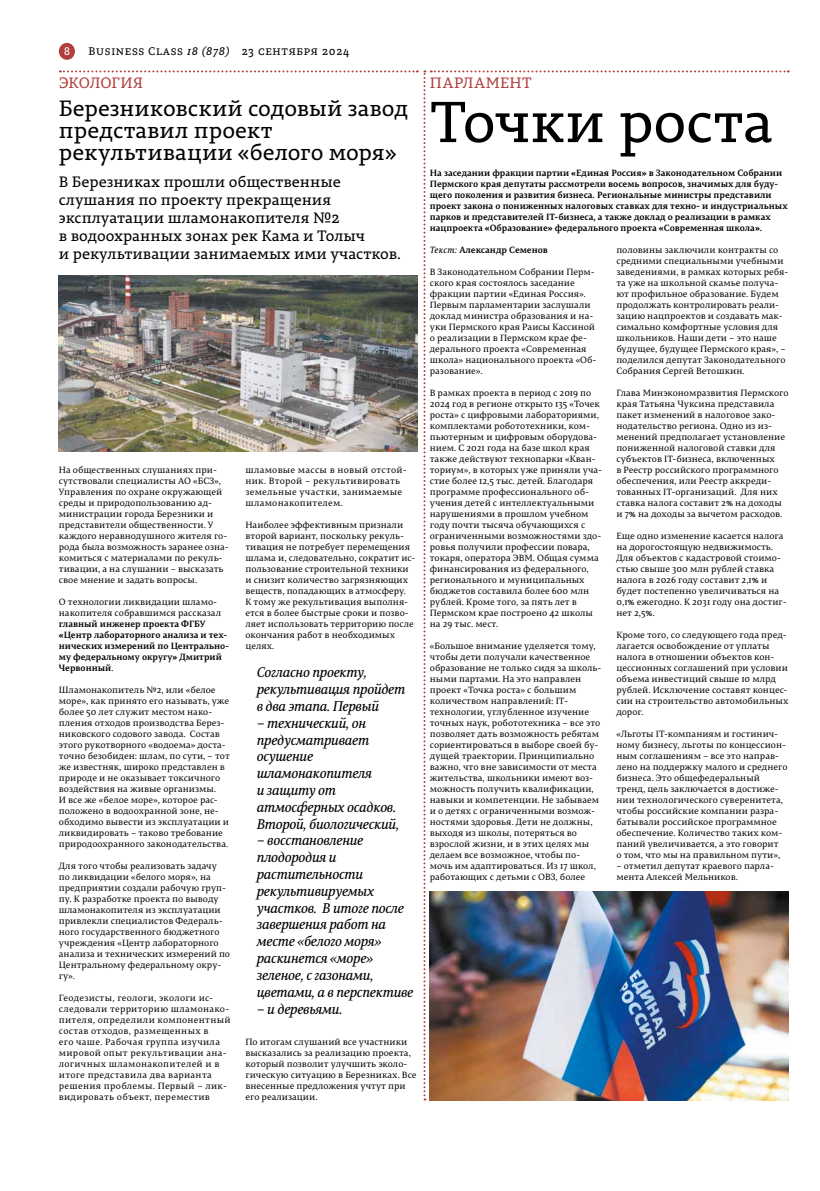
<style>
.page{position:relative;width:820px;height:1191px;background:#fff}
.page>*{position:absolute;margin:0;border:0;box-sizing:border-box;transform-origin:0 0}
.t1{font:57.4px "Permian Slab Serif Typeface";letter-spacing:-.01em;color:#000}
.t2{font:22px/22.2px "Permian Slab Serif Typeface";color:#000}
.t3{font:15px/18px "Permian Slab Serif Typeface";color:#000}
.t4{font:15px "Permian Slab Serif Typeface";letter-spacing:.03em;color:#b23f3d}
.t5{font:italic 14px/16.8px "Permian Serif Typeface";letter-spacing:-.04em;color:#000}
.t6{font:11px "Permian Slab Serif Typeface";letter-spacing:.06em;color:#000}
.t7{font:11px "Permian Slab Serif Typeface";color:#fff}
.t8{font:9px/11px "Permian Serif Typeface";color:#000}
.t9{font:700 9px/11px "Permian Serif Typeface";color:#000}
.t10{font:9px/11px "Permian Serif Typeface";letter-spacing:.03em;color:#000}
.s1{font-style:italic}
.s2{font-weight:400}
.s3{font-weight:400;font-style:italic}
</style>
<div class="page">
<div style="left:59px;top:43px;width:16px;height:17px;background:#b23f3d;border-radius:50%"></div>
<svg style="left:60px;top:70px;width:357px;height:2px"></svg>
<img style="left:59px;top:275px;width:358px;height:176px">
<svg style="left:423px;top:70px;width:365px;height:1030px"></svg>
<img style="left:429px;top:891px;width:359px;height:209px">
<p class="t7" style="left:64px;top:42px;width:7px">8</p>
<p class="t6" style="left:89px;top:42px;width:262px">Business Class <span class="s1">18 (878)</span> 23 сентября 2024</p>
<h3 class="t4" style="left:59px;top:71px;width:85px">экология</h3>
<h3 class="t4" style="left:430px;top:71px;width:103px">парламент</h3>
<h2 class="t2" style="left:59px;top:96px;width:351px">Березниковский содовый завод представил проект рекультивации «белого моря»</h2>
<h3 class="t3" style="left:59px;top:172px;width:343px">В Березниках прошли общественные слушания по проекту прекращения эксплуатации шламонакопителя №2<br>в водоохранных зонах рек Кама и Толыч<br>и рекультивации занимаемых ими участков.</h3>
<p class="t8" style="left:59px;top:464px;width:171px">На общественных слушаниях при&shy;сутствовали специалисты АО «БСЗ», Управления по охране окружающей среды и природопользованию ад&shy;министрации города Березники и представители общественности. У каждого неравнодушного жителя го&shy;рода была возможность заранее озна&shy;комиться с материалами по рекуль&shy;тивации, а на слушании – высказать свое мнение и задать вопросы.</p>
<p class="t8" style="left:59px;top:596px;width:164px">О технологии ликвидации шламо&shy;накопителя собравшимся рассказал</p>
<p class="t9" style="left:59px;top:618px;width:172px">главный инженер проекта ФГБУ «Центр лабораторного анализа и тех&shy;нических измерений по Центрально&shy;му федеральному округу» Дмитрий<br>Червонный<span class="s2">.</span></p>
<p class="t8" style="left:59px;top:684px;width:172px">Шламонакопитель №2, или «белое море», как принято его называть, уже более 50 лет служит местом нако&shy;пления отходов производства Берез&shy;никовского содового завода. Состав этого рукотворного «водоема» доста&shy;точно безобиден: шлам, по сути, – тот же известняк, широко представлен в природе и не оказывает токсичного воздействия на живые организмы.<br>И все же «белое море», которое рас&shy;положено в водоохранной зоне, не&shy;обходимо вывести из эксплуатации и ликвидировать – таково требование природоохранного законодательства.</p>
<p class="t8" style="left:59px;top:860px;width:173px">Для того чтобы реализовать задачу по ликвидации «белого моря», на предприятии создали рабочую груп&shy;пу. К разработке проекта по выводу шламонакопителя из эксплуатации привлекли специалистов Федераль&shy;ного государственного бюджетного учреждения «Центр лабораторного анализа и технических измерений по<br>Центральному федеральному окру&shy;гу».</p>
<p class="t10" style="left:59px;top:992px;width:173px">Геодезисты, геологи, экологи ис&shy;следовали территорию шламонако&shy;пителя, определили компонентный состав отходов, размещенных в<br>его чаше. Рабочая группа изучила мировой опыт рекультивации ана&shy;логичных шламонакопителей и в итоге представила два варианта решения проблемы. Первый – лик&shy;видировать объект, переместив</p>
<p class="t10" style="left:245px;top:464px;width:163px">шламовые массы в новый отстой&shy;ник. Второй – рекультивировать земельные участки, занимаемые шламонакопителем.</p>
<p class="t8" style="left:245px;top:519px;width:171px">Наиболее эффективным признали второй вариант, поскольку рекуль&shy;тивация не потребует перемещения шлама и, следовательно, сократит ис&shy;пользование строительной техники и снизит количество загрязняющих веществ, попадающих в атмосферу.<br>К тому же рекультивация выполня&shy;ется в более быстрые сроки и позво&shy;ляет использовать территорию после окончания работ в необходимых целях.</p>
<h3 class="t5" style="left:257px;top:663px;width:150px">Согласно проекту, рекультивация пройдет в два этапа. Первый</h3>
<h3 class="t5" style="left:257px;top:713px;width:144px">– технический, он предусматривает осушение шламонакопителя<br>и защиту от атмосферных осадков.<br>Второй, биологический,</h3>
<h3 class="t5" style="left:257px;top:831px;width:158px">– восстановление плодородия и растительности рекультивируемых участков. В итоге после завершения работ на месте «белого моря» раскинется «море» зеленое, с газонами, цветами, а в перспективе</h3>
<h3 class="t5" style="left:257px;top:999px;width:87px">– и деревьями.</h3>
<p class="t8" style="left:245px;top:1036px;width:172px">По итогам слушаний все участники высказались за реализацию проекта, который позволит улучшить эколо&shy;гическую ситуацию в Березниках. Все внесенные предложения учтут при его реализации.</p>
<h1 class="t1" style="left:429px;top:76px;width:345px">Точки роста</h1>
<p class="t9" style="left:429px;top:167px;width:359px">На заседании фракции партии «Единая Россия» в Законодательном Собрании Пермского края депутаты рассмотрели восемь вопросов, значимых для буду&shy;щего поколения и развития бизнеса. Региональные министры представили проект закона о пониженных налоговых ставках для техно- и индустриальных парков и представителей IT-бизнеса, а также доклад о реализации в рамках нацпроекта «Образование» федерального проекта «Современная школа».</p>
<p class="t9" style="left:429px;top:244px;width:119px"><span class="s3">Текст:</span> Александр Семенов</p>
<p class="t8" style="left:429px;top:266px;width:168px">В Законодательном Собрании Перм&shy;ского края состоялось заседание фракции партии «Единая Россия».<br>Первым парламентарии заслушали доклад министра образования и на&shy;уки Пермского края Раисы Кассиной о реализации в Пермском крае фе&shy;дерального проекта «Современная школа» национального проекта «Об&shy;разование».</p>
<p class="t8" style="left:429px;top:387px;width:174px">В рамках проекта в период с 2019 по 2024 год в регионе открыто 135 «Точек роста» с цифровыми лабораториями, комплектами робототехники, ком&shy;пьютерным и цифровым оборудова&shy;нием. С 2021 года на базе школ края также действуют технопарки «Кван&shy;ториум», в которых уже приняли уча&shy;стие более 12,5 тыс. детей. Благодаря программе профессионального об&shy;учения детей с интеллектуальными нарушениями в прошлом учебном году почти тысяча обучающихся с ограниченными возможностями здо&shy;ровья получили профессии повара, токаря, оператора ЭВМ. Общая сумма финансирования из федерального, регионального и муниципальных бюджетов составила более 600 млн рублей. Кроме того, за пять лет в Пермском крае построено 42 школы на 29 тыс. мест.</p>
<p class="t8" style="left:429px;top:640px;width:173px">«Большое внимание уделяется тому, чтобы дети получали качественное образование не только сидя за школь&shy;ными партами. На это направлен проект «Точка роста» с большим количеством направлений: IT&shy;технологии, углубленное изучение точных наук, робототехника – все это позволяет дать возможность ребятам сориентироваться в выборе своей бу&shy;дущей траектории. Принципиально важно, что вне зависимости от места жительства, школьники имеют воз&shy;можность получить квалификации, навыки и компетенции. Не забываем и о детях с ограниченными возмож&shy;ностями здоровья. Дети не должны, выходя из школы, потеряться во взрослой жизни, и в этих целях мы делаем все возможное, чтобы по&shy;мочь им адаптироваться. Из 17 школ, работающих с детьми с ОВЗ, более</p>
<p class="t8" style="left:616px;top:244px;width:173px">половины заключили контракты со средними специальными учебными заведениями, в рамках которых ребя&shy;та уже на школьной скамье получа&shy;ют профильное образование. Будем продолжать контролировать реали&shy;зацию нацпроектов и создавать мак&shy;симально комфортные условия для школьников. Наши дети – это наше будущее, будущее Пермского края», – поделился депутат Законодательного Собрания Сергей Ветошкин.</p>
<p class="t8" style="left:616px;top:387px;width:174px">Глава Минэкономразвития Пермского края Татьяна Чуксина представила пакет изменений в налоговое зако&shy;нодательство региона. Одно из из&shy;менений предполагает установление пониженной налоговой ставки для субъектов IT-бизнеса, включенных<br>в Реестр российского программного обеспечения, или Реестр аккреди&shy;тованных IT-организаций. Для них ставка налога составит 2% на доходы и 7% на доходы за вычетом расходов.</p>
<p class="t8" style="left:616px;top:530px;width:172px">Еще одно изменение касается налога на дорогостоящую недвижимость.<br>Для объектов с кадастровой стоимо&shy;стью свыше 300 млн рублей ставка налога в 2026 году составит 2,1% и будет постепенно увеличиваться на<br>0,1% ежегодно. К 2031 году она достиг&shy;нет 2,5%.</p>
<p class="t8" style="left:616px;top:629px;width:173px">Кроме того, со следующего года пред&shy;лагается освобождение от уплаты налога в отношении объектов кон&shy;цессионных соглашений при условии объема инвестиций свыше 10 млрд рублей. Исключение составят концес&shy;сии на строительство автомобильных дорог.</p>
<p class="t8" style="left:616px;top:728px;width:173px">«Льготы IT-компаниям и гостинич&shy;ному бизнесу, льготы по концессион&shy;ным соглашениям – все это направ&shy;лено на поддержку малого и среднего бизнеса. Это общефедеральный тренд, цель заключается в достиже&shy;нии технологического суверенитета, чтобы российские компании разра&shy;батывали российское программное обеспечение. Количество таких ком&shy;паний увеличивается, а это говорит<br>о том, что мы на правильном пути»,</p>
<p class="t8" style="left:616px;top:860px;width:159px">– отметил депутат краевого парла&shy;мента Алексей Мельников.</p>
</div>
